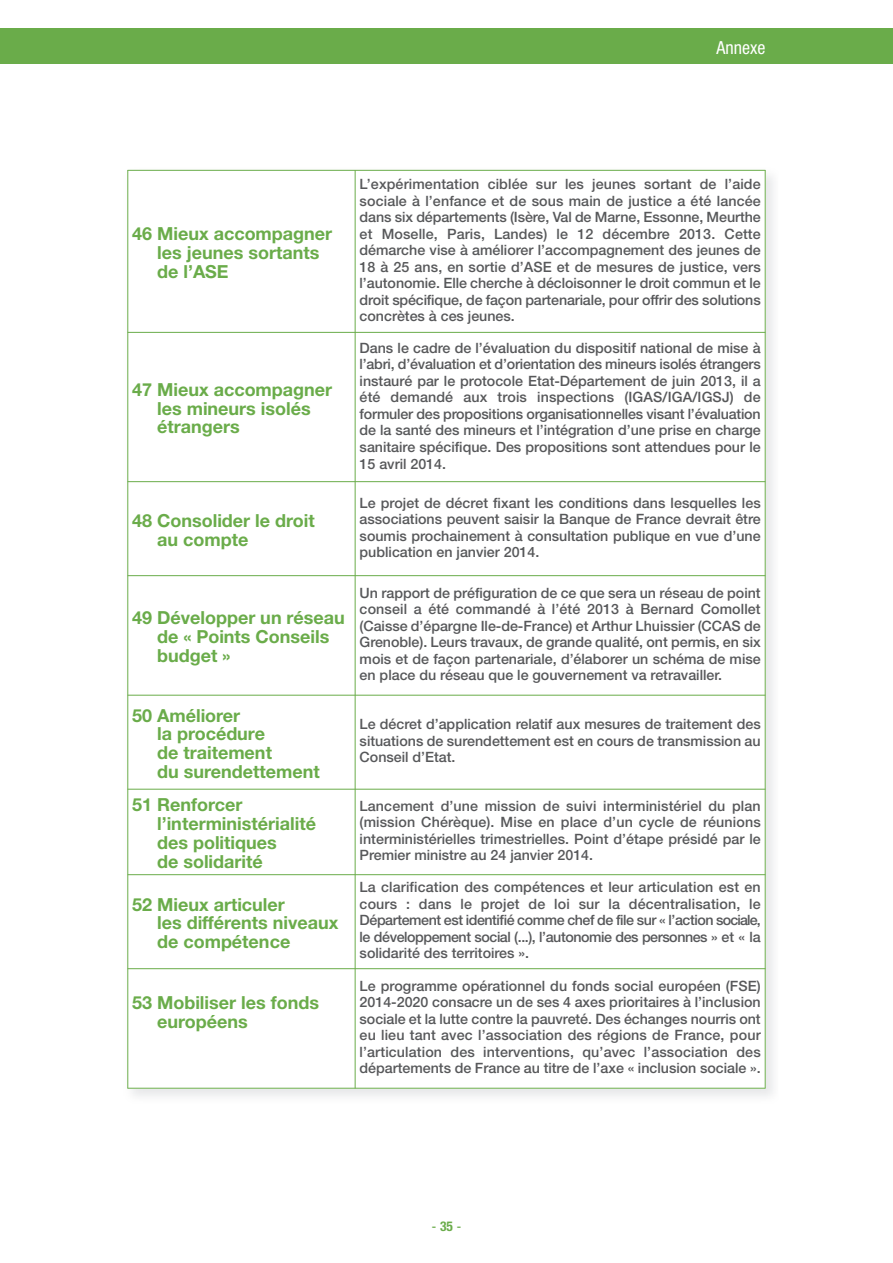
<style>
.page{position:relative;width:893px;height:1263px;background:#fff}
.page>*{position:absolute;margin:0;border:0;box-sizing:border-box;transform-origin:0 0}
.t1{font:700 18px/18.8px "Helvetica Neue";color:#6aac4a}
.t2{font:condensed 18px "Helvetica Neue";color:#fff}
.t3{font:500 14.25px/16.5px "Helvetica Neue";color:#57585a;text-align:justify}
.t4{font:13.5px "Helvetica";color:#6aac4a}
.s1{font-family:"Helvetica Neue";font-weight:700;font-stretch:condensed}
</style>
<div class="page">
<div style="left:0;top:29px;width:893px;height:35px;background:#6aac4a"></div>
<hr style="left:128px;top:170px;width:1px;height:918px;background:#6aac4a">
<hr style="left:355px;top:170px;width:1px;height:918px;background:#6aac4a">
<hr style="left:765px;top:170px;width:1px;height:918px;background:#6aac4a">
<hr style="left:128px;top:170px;width:637px;height:1px;background:#6aac4a">
<hr style="left:128px;top:332px;width:637px;height:1px;background:#6aac4a">
<hr style="left:128px;top:481px;width:637px;height:1px;background:#6aac4a">
<hr style="left:128px;top:575px;width:637px;height:1px;background:#6aac4a">
<hr style="left:128px;top:695px;width:637px;height:1px;background:#6aac4a">
<hr style="left:128px;top:789px;width:637px;height:1px;background:#6aac4a">
<hr style="left:128px;top:874px;width:637px;height:1px;background:#6aac4a">
<hr style="left:128px;top:968px;width:637px;height:1px;background:#6aac4a">
<hr style="left:128px;top:1088px;width:637px;height:1px;background:#6aac4a">
<p class="t2" style="left:716px;top:42px;width:50px">Annexe</p>
<p class="t1" style="left:157px;top:226px;width:177px;text-indent:-25px">46 Mieux accompagner les jeunes sortants de l’ASE</p>
<p class="t1" style="left:157px;top:382px;width:177px;text-indent:-25px">47 Mieux accompagner les mineurs isolés étrangers</p>
<p class="t1" style="left:157px;top:513px;width:159px;text-indent:-25px">48 Consolider le droit au compte</p>
<p class="t1" style="left:157px;top:610px;width:189px;text-indent:-25px">49 Développer un réseau de « Points Conseils budget »</p>
<p class="t3" style="left:360px;top:177px;width:403px">L’expérimentation ciblée sur les jeunes sortant de l’aide sociale à l’enfance et de sous main de justice a été lancée dans six départements (Isère, Val de Marne, Essonne, Meurthe et Moselle, Paris, Landes) le 12 décembre 2013. Cette démarche vise à améliorer l’accompagnement des jeunes de 18 à 25 ans, en sortie d’ASE et de mesures de justice, vers l’autonomie. Elle cherche à décloisonner le droit commun et le droit spécifique, de façon partenariale, pour offrir des solutions concrètes à ces jeunes.</p>
<p class="t3" style="left:360px;top:341px;width:403px">Dans le cadre de l’évaluation du dispositif national de mise à l’abri, d’évaluation et d’orientation des mineurs isolés étrangers instauré par le protocole Etat-Département de juin 2013, il a été demandé aux trois inspections (IGAS/IGA/IGSJ) de formuler des propositions organisationnelles visant l’évaluation de la santé des mineurs et l’intégration d’une prise en charge sanitaire spécifique. Des propositions sont attendues pour le 15 avril 2014.</p>
<p class="t3" style="left:360px;top:496px;width:403px">Le projet de décret fixant les conditions dans lesquelles les associations peuvent saisir la Banque de France devrait être soumis prochainement à consultation publique en vue d’une publication en janvier 2014.</p>
<p class="t3" style="left:360px;top:586px;width:403px">Un rapport de préfiguration de ce que sera un réseau de point conseil a été commandé à l’été 2013 à Bernard Comollet (Caisse d’épargne Ile-de-France) et Arthur Lhuissier (CCAS de Grenoble). Leurs travaux, de grande qualité, ont permis, en six mois et de façon partenariale, d’élaborer un schéma de mise en place du réseau que le gouvernement va retravailler.</p>
<p class="t1" style="left:157px;top:707px;width:164px;text-indent:-25px">50 Améliorer<br>la procédure<br>de traitement<br>du surendettement</p>
<p class="t3" style="left:360px;top:717px;width:403px">Le décret d’application relatif aux mesures de traitement des situations de surendettement est en cours de transmission au Conseil d’Etat.</p>
<p class="t1" style="left:157px;top:797px;width:161px;text-indent:-25px">51 Renforcer l’interministérialité des politiques<br>de solidarité</p>
<p class="t3" style="left:360px;top:799px;width:403px">Lancement d’une mission de suivi interministériel du plan (mission Chérèque). Mise en place d’un cycle de réunions interministérielles trimestrielles. Point d’étape présidé par le Premier ministre au 24 janvier 2014.</p>
<p class="t1" style="left:157px;top:896px;width:183px;text-indent:-25px">52 Mieux articuler<br>les différents niveaux de compétence</p>
<p class="t3" style="left:360px;top:880px;width:403px">La clarification des compétences et leur articulation est en cours : dans le projet de loi sur la décentralisation, le Département est identifié comme chef de file sur « l’action sociale, le développement social (...), l’autonomie des personnes » et « la solidarité des territoires ».</p>
<p class="t1" style="left:157px;top:995px;width:164px;text-indent:-25px">53 Mobiliser les fonds européens</p>
<p class="t3" style="left:360px;top:979px;width:403px">Le programme opérationnel du fonds social européen (FSE)<br>2014-2020 consacre un de ses 4 axes prioritaires à l’inclusion sociale et la lutte contre la pauvreté. Des échanges nourris ont eu lieu tant avec l’association des régions de France, pour l’articulation des interventions, qu’avec l’association des départements de France au titre de l’axe « inclusion sociale ».</p>
<p class="t4" style="left:432px;top:1219px;width:31px">-<span class="s1">35</span>-</p>
</div>
